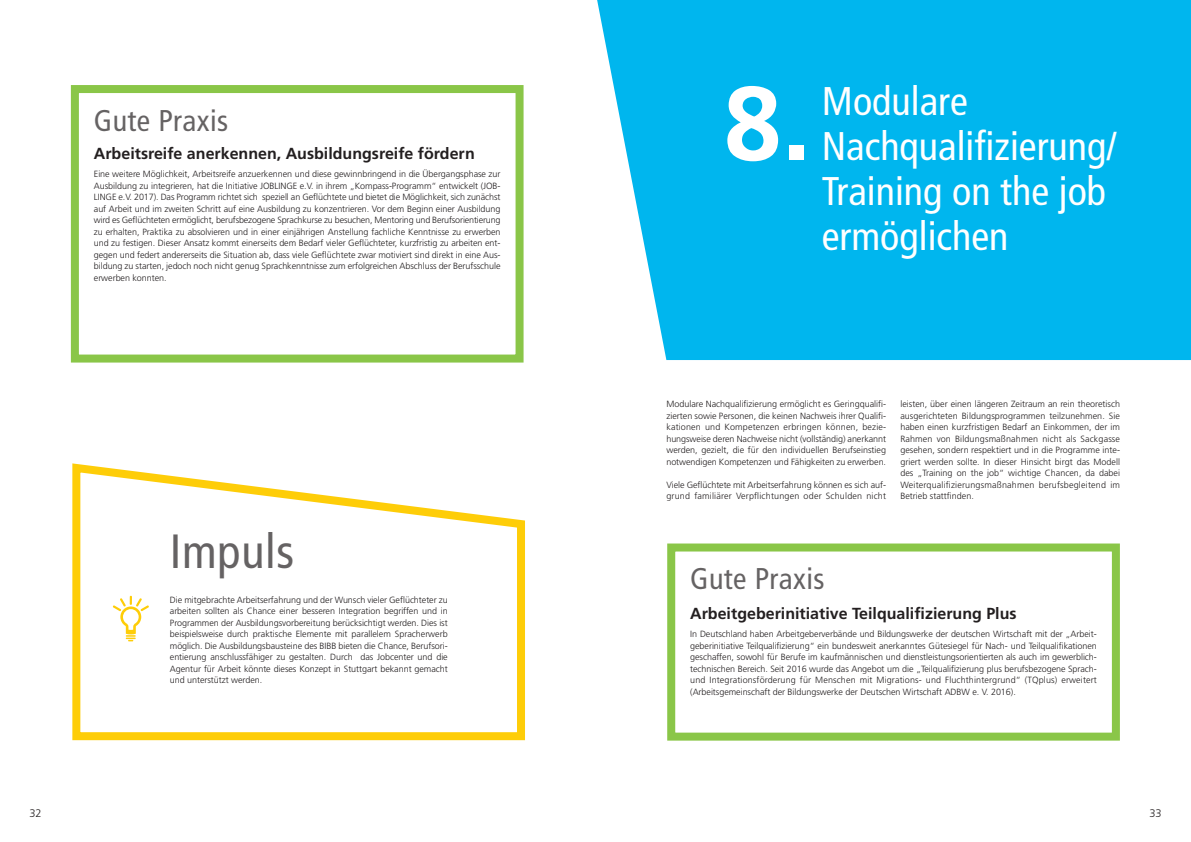
<style>
.page{position:relative;width:1191px;height:842px;background:#fff}
.page>*{position:absolute;margin:0;border:0;box-sizing:border-box;transform-origin:0 0}
.t1{font:700 104.4px "Frutiger LT Com";color:#fff}
.t2{font:condensed 48px "Frutiger";letter-spacing:.015em;color:rgb(35 31 32/.7)}
.t3{font:condensed 40px/45px "Frutiger LT Com";color:#fff}
.t4{font:condensed 30px "Frutiger";letter-spacing:.015em;color:rgb(35 31 32/.7)}
.t5{font:700 16px "Frutiger";color:#231f20}
.t6{font:300 11px "Frutiger LT Com";color:#231f20}
.t7{font:300 9px/11.5px "Frutiger LT Com";letter-spacing:-.005em;color:#231f20;text-align:justify}
</style>
<div class="page">
<div style="left:597px;top:0;width:594px;height:360px;background:#00b6ee"></div>
<div style="left:71px;top:85px;width:452px;height:278px;border:8px solid #8ac648"></div>
<svg style="left:72px;top:463px;width:453px;height:277px"></svg>
<svg style="left:113px;top:596px;width:36px;height:45px"></svg>
<div style="left:667px;top:543px;width:452px;height:198px;border:8px solid #8ac648"></div>
<h3 class="t4" style="left:94px;top:108px;width:136px">Gute Praxis</h3>
<h3 class="t5" style="left:94px;top:147px;width:382px">Arbeitsreife anerkennen, Ausbildungsreife fördern</h3>
<p class="t7" style="left:94px;top:168px;width:408px">Eine weitere Möglichkeit, Arbeitsreife anzuerkennen und diese gewinnbringend in die Übergangsphase zur Ausbildung zu integrieren, hat die Initiative JOBLINGE e.V. in ihrem „Kompass-Programm“ entwickelt (JOB-LINGE e.V. 2017). Das Programm richtet sich speziell an Geflüchtete und bietet die Möglichkeit, sich zunächst auf Arbeit und im zweiten Schritt auf eine Ausbildung zu konzentrieren. Vor dem Beginn einer Ausbildung wird es Geflüchteten ermöglicht, berufsbezogene Sprachkurse zu besuchen, Mentoring und Berufsorientierung zu erhalten, Praktika zu absolvieren und in einer einjährigen Anstellung fachliche Kenntnisse zu erwerben und zu festigen. Dieser Ansatz kommt einerseits dem Bedarf vieler Geflüchteter, kurzfristig zu arbeiten ent&shy;gegen und federt andererseits die Situation ab, dass viele Geflüchtete zwar motiviert sind direkt in eine Aus&shy;bildung zu starten, jedoch noch nicht genug Sprachkenntnisse zum erfolgreichen Abschluss der Berufsschule erwerben konnten.</p>
<p class="t6" style="left:30px;top:806px;width:14px">32</p>
<h2 class="t2" style="left:170px;top:532px;width:126px">Impuls</h2>
<p class="t7" style="left:170px;top:594px;width:279px">Die mitgebrachte Arbeitserfahrung und der Wunsch vieler Geflüchteter zu arbeiten sollten als Chance einer besseren Integration begriffen und in Programmen der Ausbildungsvorbereitung berücksichtigt werden. Dies ist beispielsweise durch praktische Elemente mit parallelem Spracherwerb möglich. Die Ausbildungsbausteine des BIBB bieten die Chance, Berufsori&shy;entierung anschlussfähiger zu gestalten. Durch das Jobcenter und die Agentur für Arbeit könnte dieses Konzept in Stuttgart bekannt gemacht und unterstützt werden.</p>
<h1 class="t1" style="left:723px;top:63px;width:89px">8.</h1>
<h3 class="t3" style="left:821px;top:79px;width:296px">Modulare<br>Nachqualifizierung/<br>Training on the job ermöglichen</h3>
<p class="t7" style="left:666px;top:398px;width:221px">Modulare Nachqualifizierung ermöglicht es Geringqualifi&shy;zierten sowie Personen, die keinen Nachweis ihrer Qualifi&shy;kationen und Kompetenzen erbringen können, bezie&shy;hungsweise deren Nachweise nicht (vollständig) anerkannt werden, gezielt, die für den individuellen Berufseinstieg notwendigen Kompetenzen und Fähigkeiten zu erwerben.</p>
<p class="t7" style="left:666px;top:479px;width:221px">Viele Geflüchtete mit Arbeitserfahrung können es sich auf&shy;grund familiärer Verpflichtungen oder Schulden nicht</p>
<p class="t7" style="left:900px;top:398px;width:221px">leisten, über einen längeren Zeitraum an rein theoretisch ausgerichteten Bildungsprogrammen teilzunehmen. Sie haben einen kurzfristigen Bedarf an Einkommen, der im Rahmen von Bildungsmaßnahmen nicht als Sackgasse gesehen, sondern respektiert und in die Programme inte&shy;griert werden sollte. In dieser Hinsicht birgt das Modell des „Training on the job“ wichtige Chancen, da dabei Weiterqualifizierungsmaßnahmen berufsbegleitend im Betrieb stattfinden.</p>
<h3 class="t4" style="left:690px;top:566px;width:136px">Gute Praxis</h3>
<h3 class="t5" style="left:690px;top:607px;width:328px">Arbeitgeberinitiative Teilqualifizierung Plus</h3>
<p class="t7" style="left:690px;top:628px;width:408px">In Deutschland haben Arbeitgeberverbände und Bildungswerke der deutschen Wirtschaft mit der „Arbeit&shy;geberinitiative Teilqualifizierung“ ein bundesweit anerkanntes Gütesiegel für Nach- und Teilqualifikationen geschaffen, sowohl für Berufe im kaufmännischen und dienstleistungsorientierten als auch im gewerblich&shy;technischen Bereich. Seit 2016 wurde das Angebot um die „Teilqualifizierung plus berufsbezogene Sprach&shy;und Integrationsförderung für Menschen mit Migrations- und Fluchthintergrund“ (TQplus) erweitert (Arbeitsgemeinschaft der Bildungswerke der Deutschen Wirtschaft ADBW e. V. 2016).</p>
<p class="t6" style="left:1149px;top:806px;width:14px">33</p>
</div>
